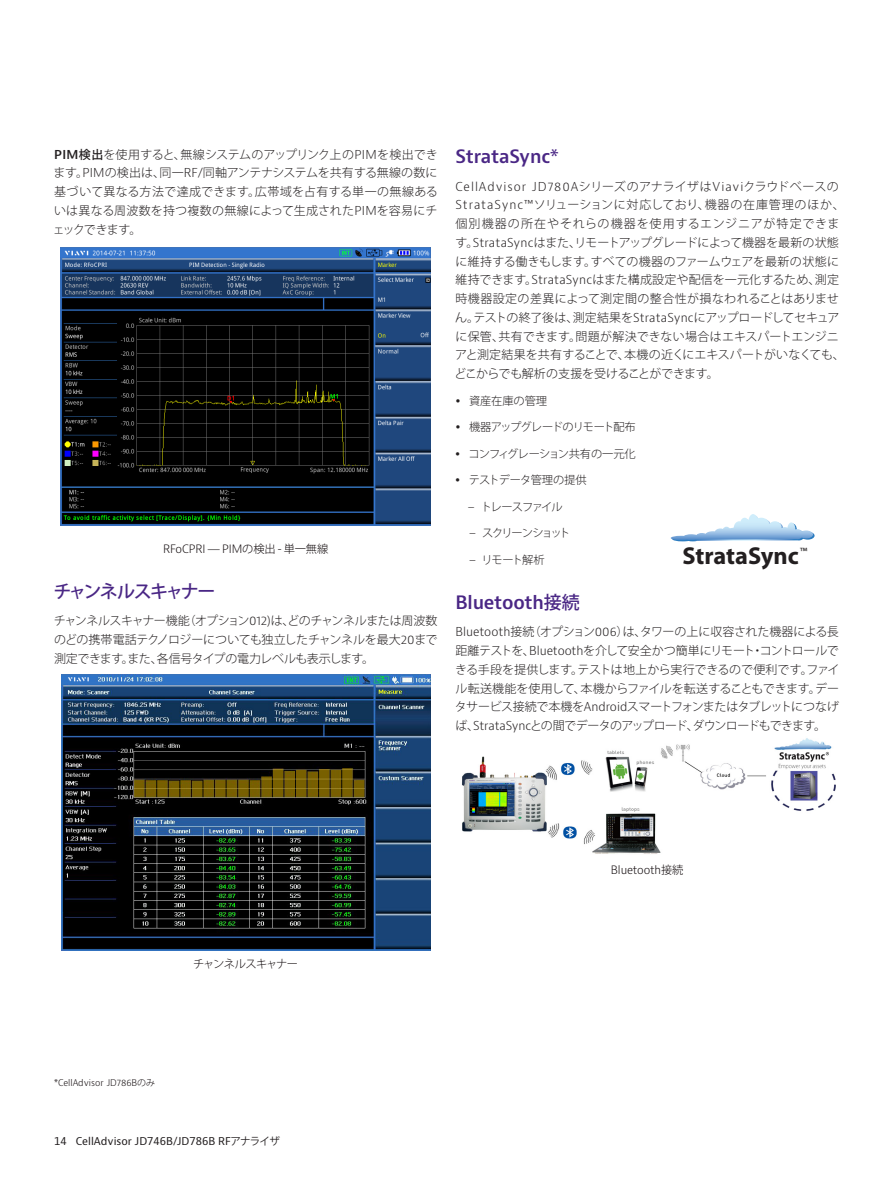
<style>
.page{position:relative;width:893px;height:1191px;background:#fff}
.page>*{position:absolute;margin:0;border:0;box-sizing:border-box;transform-origin:0 0}
.t1{font:700 24.6px "Myriad Pro";color:#231f20}
.Header_12_16{font:600 18px "Bernino Sans";letter-spacing:-.01em;color:#4a2785}
.Header_12_16-2{font:500 18px "Koz Go Pro";letter-spacing:-.09em;color:#4a2785}
.Body_text_8_12_5{font:300 12px/18.8px "Koz Go Pro";letter-spacing:-.005em;color:#231f20;text-align:justify}
.t2{font:300 11.25px "Koz Go Pro";letter-spacing:-.075em;color:#231f20}
.t3{font:300 11.25px "Bernino Sans";letter-spacing:-.01em;color:#110a0c}
.t4{font:300 11.25px "Koz Go Pro";letter-spacing:-.04em;color:#231f20}
.t5{font:300 11.25px "Koz Go Pro";letter-spacing:-.06em;color:#110a0c}
.t6{font:300 11.25px "Koz Go Pro";letter-spacing:-.145em;color:#231f20}
.t7{font:300 11.25px "Koz Go Pro";letter-spacing:-.01em;color:#231f20}
.t8{font:10.5px "Bernino Sans";color:#231f20}
.Notes_Footnotes{font:300 9px "Bernino Sans";color:#110a0c}
.s1{font-family:"Bernino Sans";font-weight:600}
.s2{font-weight:500}
.s3{font-family:"Bernino Sans"}
.s4{font-family:"Koz Go Pro"}
.s5{font-family:"Koz Go Pro";font-weight:500}
</style>
<div class="page">
<img style="left:61px;top:248px;width:370px;height:277px">
<img style="left:61px;top:674px;width:369px;height:276px">
<svg style="left:671px;top:514px;width:144px;height:27px"></svg>
<img style="left:462px;top:738px;width:373px;height:116px">
<p class="Body_text_8_12_5" style="left:53px;top:145px;width:387px"><span class="s1">PIM</span><span class="s2">検出</span>を使用すると、無線システムのアップリンク上の<span class="s3">PIM</span>を検出できます。<span class="s3">PIM</span>の検出は、同一<span class="s3">RF</span>/同軸アンテナシステムを共有する無線の数に基づいて異なる方法で達成できます。広帯域を占有する単一の無線あるいは異なる周波数を持つ複数の無線によって生成された<span class="s3">PIM</span>を容易にチェックできます。</p>
<p class="t3" style="left:163px;top:541px;width:167px">RFoCPRI <span class="s4">—</span> PIM<span class="s4">の検出 - 単一無線</span></p>
<p class="Header_12_16-2" style="left:53px;top:580px;width:164px">チャンネルスキャナー</p>
<p class="Body_text_8_12_5" style="left:54px;top:611px;width:385px">チャンネルスキャナー機能（オプション<span class="s3">012</span>)は、どのチャンネルまたは周波数のどの携帯電話テクノロジーについても独立したチャンネルを最大<span class="s3">20</span>まで測定できます。また、各信号タイプの電力レベルも表示します。</p>
<p class="Header_12_16" style="left:455px;top:145px;width:105px">StrataSync<span class="s5">*</span></p>
<p class="Body_text_8_12_5" style="left:454px;top:177px;width:392px;text-align:left"><span class="s3">CellAdvisor JD780A</span>シリーズのアナライザは<span class="s3">Viavi</span>クラウドベースの<span class="s3">StrataSync™</span>ソリューションに対応しており、機器の在庫管理のほか、個別機器の所在やそれらの機器を使用するエンジニアが特定できます。<span class="s3">StrataSync</span>はまた、リモートアップグレードによって機器を最新の状態に維持する働きもします。すべての機器のファームウェアを最新の状態に維持できます。<span class="s3">StrataSync</span>はまた構成設定や配信を一元化するため、測定時機器設定の差異によって測定間の整合性が損なわれることはありません。テストの終了後は、測定結果を<span class="s3">StrataSync</span>にアップロードしてセキュアに保管、共有できます。問題が解決できない場合はエキスパートエンジニアと測定結果を共有することで、本機の近くにエキスパートがいなくても、どこからでも解析の支援を受けることができます。</p>
<p class="t7" style="left:469px;top:393px;width:80px">資産在庫の管理</p>
<p class="t2" style="left:469px;top:420px;width:168px">機器アップグレードのリモート配布</p>
<p class="t2" style="left:469px;top:446px;width:169px">コンフィグレーション共有の一元化</p>
<p class="t4" style="left:469px;top:473px;width:119px">テストデータ管理の提供</p>
<p class="t2" style="left:467px;top:499px;width:97px"><span class="s3">–</span> トレースファイル</p>
<p class="t6" style="left:469px;top:526px;width:103px"><span class="s3">–</span> スクリーンショット</p>
<p class="t2" style="left:469px;top:552px;width:77px"><span class="s3">–</span> リモート解析</p>
<p class="Header_12_16" style="left:455px;top:591px;width:126px">Bluetooth<span class="s5">接続</span></p>
<p class="Body_text_8_12_5" style="left:455px;top:622px;width:386px"><span class="s3">Bluetooth</span>接続（オプション<span class="s3">006</span>）は、タワーの上に収容された機器による長距離テストを、<span class="s3">Bluetooth</span>を介して安全かつ簡単にリモート・コントロールできる手段を提供します。テストは地上から実行できるので便利です。ファイル転送機能を使用して、本機からファイルを転送することもできます。データサービス接続で本機を<span class="s3">Android</span>スマートフォンまたはタブレットにつなげば、<span class="s3">StrataSync</span>との間でデータのアップロード、ダウンロードもできます。</p>
<p class="t1" style="left:683px;top:540px;width:126px">StrataSync<sup>™</sup></p>
<p class="t5" style="left:193px;top:957px;width:106px">チャンネルスキャナー</p>
<p class="Notes_Footnotes" style="left:54px;top:1076px;width:103px"><span class="s4">*</span>CellAdvisor JD786B<span class="s4">のみ</span></p>
<p class="t8" style="left:54px;top:1134px;width:228px">14 CellAdvisor JD746B/JD786B RF<span class="s4">アナライザ</span></p>
<p class="t3" style="left:611px;top:862px;width:74px">Bluetooth<span class="s4">接続</span></p>
</div>
